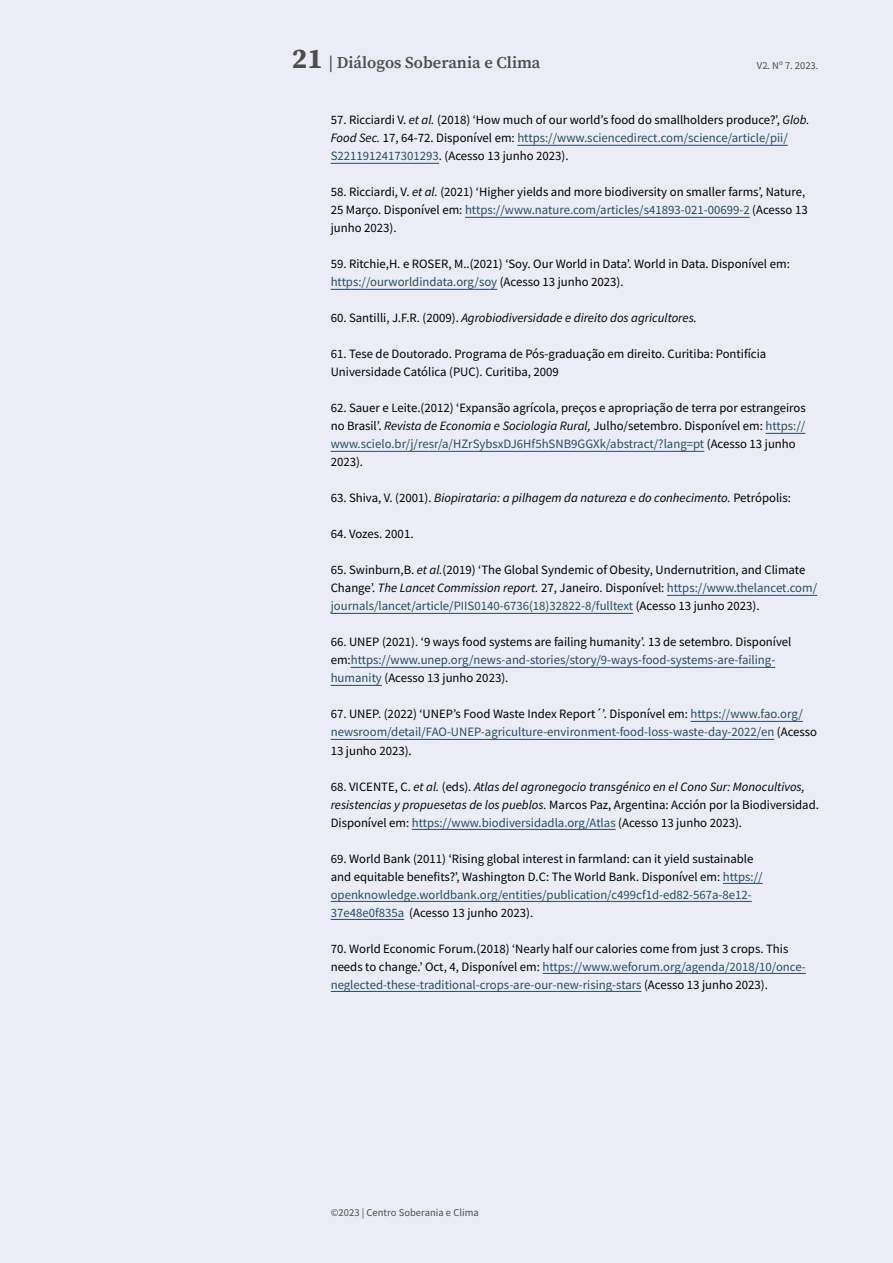
<style>
.page{position:relative;width:893px;height:1263px;background:#ebecf6}
.page>*{position:absolute;margin:0;border:0;box-sizing:border-box;transform-origin:0 0}
.t1{font:600 16.5px "Source Serif Pro";color:#4d4d4d}
.t2{font:12.75px/18px "Source Sans Pro";color:#000}
.t3{font:12.75px/18px "Source Sans Pro";color:#244d66}
.t4{font:italic 12.75px "Source Sans Pro";color:#000}
.t5{font:10.5px "Source Sans Pro";letter-spacing:.005em;color:#4d4d4d}
.s1{font-weight:700;font-size:28.5px}
.s2{font-style:italic}
.s3{color:#244d66}
.s4{font-style:normal}
.s5{color:#000}
</style>
<div class="page">
<hr style="left:517px;top:145px;width:271px;height:1px;background:#244d66">
<hr style="left:331px;top:163px;width:108px;height:1px;background:#244d66">
<hr style="left:465px;top:217px;width:285px;height:1px;background:#244d66">
<hr style="left:331px;top:289px;width:166px;height:1px;background:#244d66">
<hr style="left:765px;top:433px;width:40px;height:1px;background:#244d66">
<hr style="left:331px;top:451px;width:373px;height:1px;background:#244d66">
<hr style="left:667px;top:595px;width:150px;height:1px;background:#244d66">
<hr style="left:331px;top:613px;width:302px;height:1px;background:#244d66">
<hr style="left:351px;top:667px;width:424px;height:1px;background:#244d66">
<hr style="left:331px;top:685px;width:51px;height:1px;background:#244d66">
<hr style="left:691px;top:721px;width:112px;height:1px;background:#244d66">
<hr style="left:331px;top:739px;width:443px;height:1px;background:#244d66">
<hr style="left:412px;top:829px;width:204px;height:1px;background:#244d66">
<hr style="left:723px;top:883px;width:40px;height:1px;background:#244d66">
<hr style="left:331px;top:901px;width:421px;height:1px;background:#244d66">
<hr style="left:331px;top:919px;width:73px;height:1px;background:#244d66">
<hr style="left:543px;top:973px;width:263px;height:1px;background:#244d66">
<hr style="left:331px;top:991px;width:310px;height:1px;background:#244d66">
<p class="t1" style="left:292px;top:52px;width:250px"><span class="s1">21</span> | Diálogos Soberania e Clima</p>
<p class="t5" style="left:757px;top:58px;width:63px">V2. Nº 7. 2023.</p>
<p class="t2" style="left:331px;top:111px;width:480px">57. Ricciardi V. <span class="s2">et al.</span> (2018) ‘How much of our world’s food do smallholders produce?’, <span class="s2">Glob.<br>Food Sec.</span> 17, 64-72. Disponível em: <span class="s3">https://www.sciencedirect.com/science/article/pii/<br>S2211912417301293</span>. (Acesso 13 junho 2023).</p>
<p class="t2" style="left:331px;top:183px;width:479px">58. Ricciardi, V. <span class="s2">et al.</span> (2021) ‘Higher yields and more biodiversity on smaller farms’, Nature,<br>25 Março. Disponível em: <span class="s3">https://www.nature.com/articles/s41893-021-00699-2</span> (Acesso 13 junho 2023).</p>
<p class="t2" style="left:331px;top:255px;width:461px">59. Ritchie,H. e ROSER, M..(2021) ‘Soy. Our World in Data’. World in Data. Disponível em: <span class="s3">https://ourworldindata.org/soy</span> (Acesso 13 junho 2023).</p>
<p class="t4" style="left:331px;top:310px;width:368px"><span class="s4">60. Santilli, J.F.R. (2009).</span> Agrobiodiversidade e direito dos agricultores.</p>
<p class="t2" style="left:331px;top:345px;width:437px">61. Tese de Doutorado. Programa de Pós-graduação em direito. Curitiba: Pontifícia<br>Universidade Católica (PUC). Curitiba, 2009</p>
<p class="t2" style="left:331px;top:399px;width:477px">62. Sauer e Leite.(2012) ‘Expansão agrícola, preços e apropriação de terra por estrangeiros no Brasil’. <span class="s2">Revista de Economia e Sociologia Rural,</span> Julho/setembro. Disponível em: <span class="s3">https:// www.scielo.br/j/resr/a/HZrSybsxDJ6Hf5hSNB9GGXk/abstract/?lang=pt</span> (Acesso 13 junho 2023).</p>
<p class="t4" style="left:331px;top:490px;width:462px"><span class="s4">63. Shiva, V. (2001).</span> Biopirataria: a pilhagem da natureza e do conhecimento. <span class="s4">Petrópolis:</span></p>
<p class="t2" style="left:331px;top:525px;width:84px">64. Vozes. 2001.</p>
<p class="t2" style="left:331px;top:561px;width:488px">65. Swinburn,B. <span class="s2">et al.</span>(2019) ‘The Global Syndemic of Obesity, Undernutrition, and Climate<br>Change’. <span class="s2">The Lancet Commission report.</span> 27, Janeiro. Disponível: <span class="s3">https://www.thelancet.com/ journals/lancet/article/PIIS0140-6736(18)32822-8/fulltext</span> (Acesso 13 junho 2023).</p>
<p class="t2" style="left:331px;top:633px;width:462px">66. UNEP (2021). ‘9 ways food systems are failing humanity’. 13 de setembro. Disponível em:<span class="s3">https://www.unep.org/news-and-stories/story/9-ways-food-systems-are-failing&shy;humanity</span> (Acesso 13 junho 2023).</p>
<p class="t3" style="left:331px;top:705px;width:488px"><span class="s5">67. UNEP. (2022) ‘UNEP’s Food Waste Index Report´’. Disponível em:</span> https://www.fao.org/ newsroom/detail/FAO-UNEP-agriculture-environment-food-loss-waste-day-2022/en <span class="s5">(Acesso<br>13 junho 2023).</span></p>
<p class="t2" style="left:331px;top:777px;width:490px">68. VICENTE, C. <span class="s2">et al.</span> (eds). <span class="s2">Atlas del agronegocio transgénico en el Cono Sur: Monocultivos, resistencias y propuesetas de los pueblos.</span> Marcos Paz, Argentina: Acción por la Biodiversidad.<br>Disponível em: <span class="s3">https://www.biodiversidadla.org/Atlas</span> (Acesso 13 junho 2023).</p>
<p class="t2" style="left:331px;top:849px;width:433px">69. World Bank (2011) ‘Rising global interest in farmland: can it yield sustainable and equitable benefits?’, Washington D.C: The World Bank. Disponível em: <span class="s3">https:// openknowledge.worldbank.org/entities/publication/c499cf1d-ed82-567a-8e12- 37e48e0f835a</span> (Acesso 13 junho 2023).</p>
<p class="t2" style="left:331px;top:939px;width:477px">70. World Economic Forum.(2018) ‘Nearly half our calories come from just 3 crops. This needs to change.’ Oct, 4, Disponível em: <span class="s3">https://www.weforum.org/agenda/2018/10/once&shy;neglected-these-traditional-crops-are-our-new-rising-stars</span> (Acesso 13 junho 2023).</p>
<p class="t5" style="left:331px;top:1205px;width:150px">©2023 | Centro Soberania e Clima</p>
</div>
